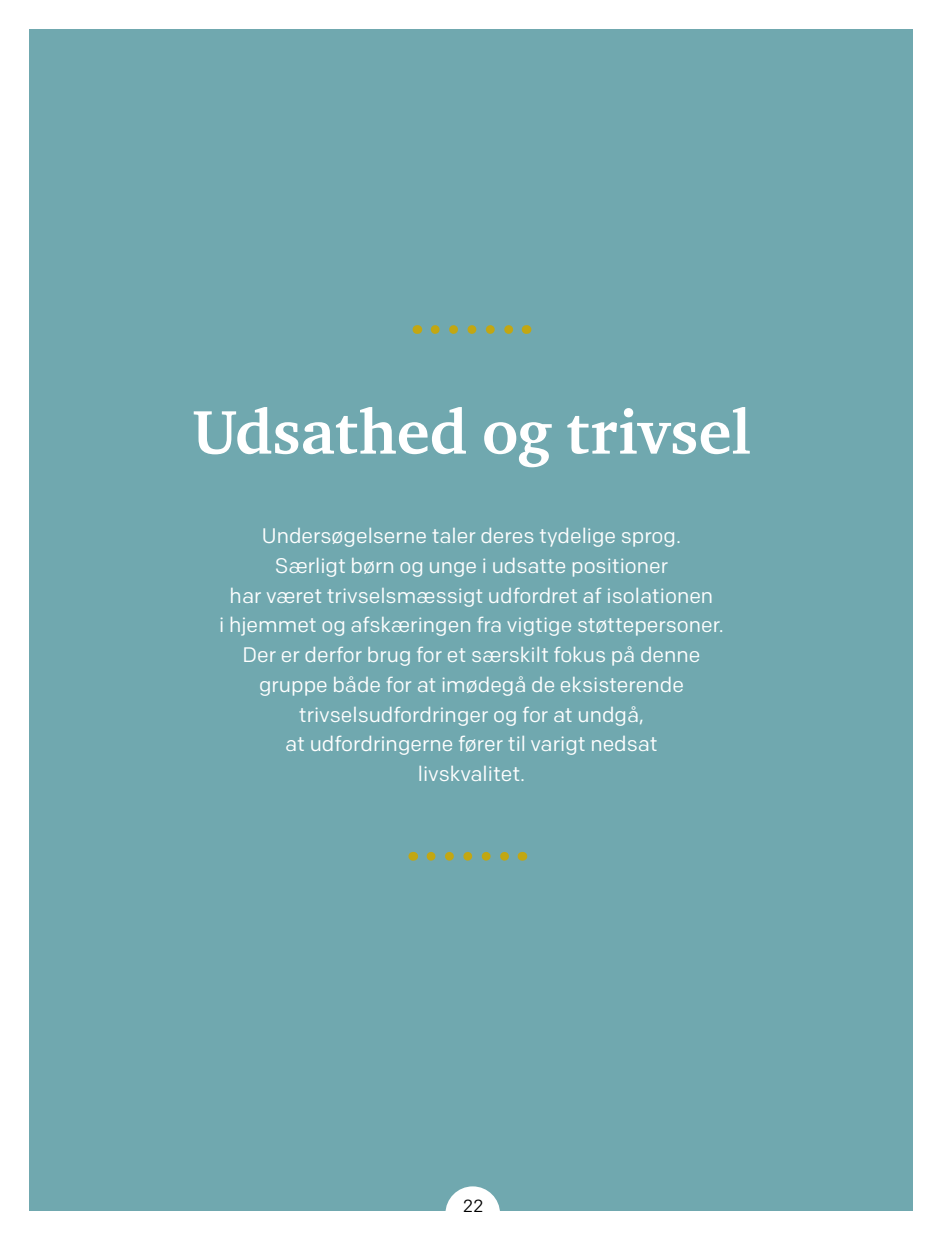
<style>
.page{position:relative;width:943px;height:1241px;background:#fff}
.page>*{position:absolute;margin:0;border:0;box-sizing:border-box;transform-origin:0 0}
.t1{font:700 63px "Charter ITC Pro";color:#fff}
.t2{font:21px/29.8px "Chrono";color:#fff;text-align:center}
.t3{font:17.5px "Chrono";color:#000}
</style>
<div class="page">
<div style="left:30px;top:30px;width:883px;height:1180px;background:#70a8af"></div>
<div style="left:445px;top:1186px;width:55px;height:54px;background:#fff;border-radius:50%"></div>
<svg style="left:431px;top:852px;width:78px;height:8px"></svg>
<svg style="left:435px;top:325px;width:78px;height:9px"></svg>
<h2 class="t1" style="left:192px;top:393px;width:559px">Udsathed og trivsel</h2>
<p class="t2" style="left:219px;top:520px;width:506px">Undersøgelserne taler deres tydelige sprog.<br>Særligt børn og unge i udsatte positioner<br>har været trivselsmæssigt udfordret af isolationen<br>i hjemmet og afskæringen fra vigtige støttepersoner.<br>Der er derfor brug for et særskilt fokus på denne gruppe både for at imødegå de eksisterende trivselsudfordringer og for at undgå,<br>at udfordringerne fører til varigt nedsat<br>livskvalitet.</p>
<p class="t3" style="left:463px;top:1195px;width:22px">22</p>
</div>
